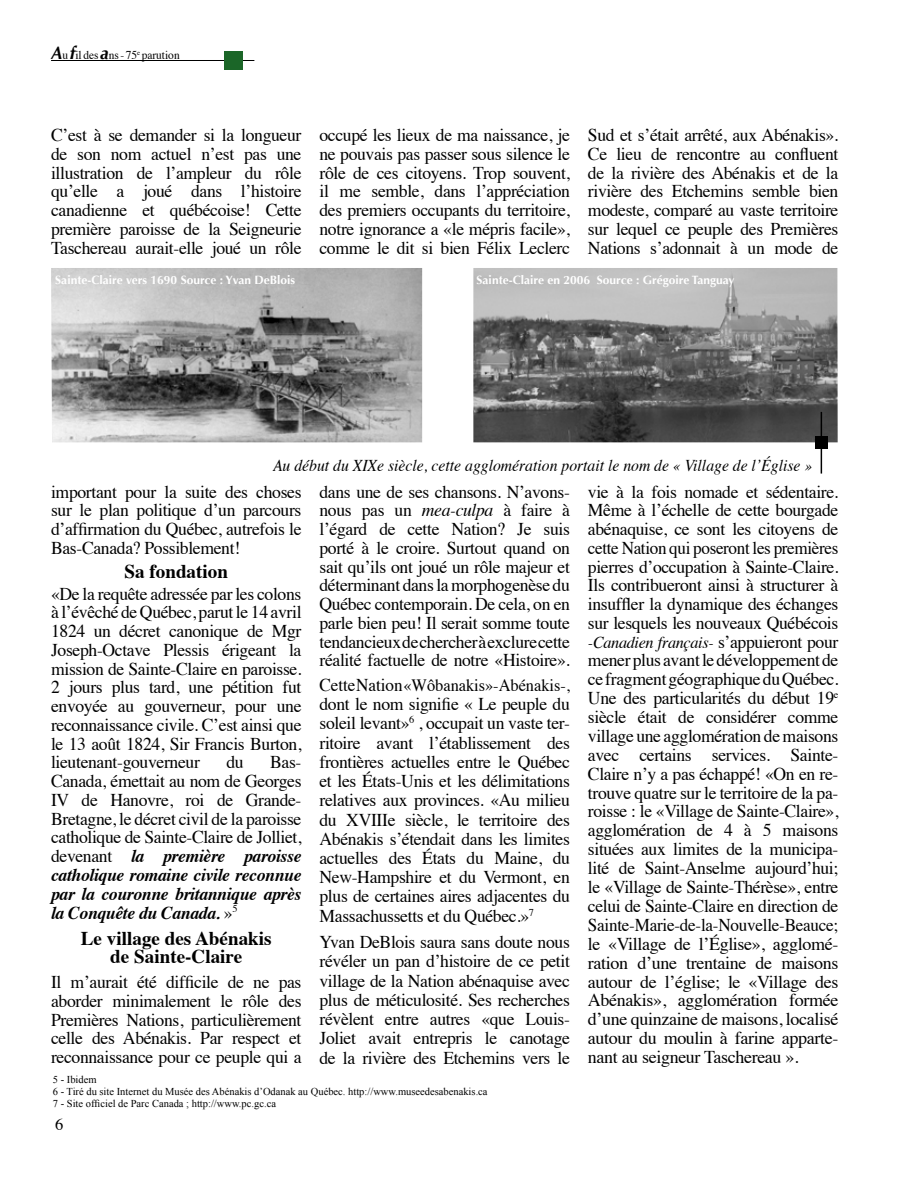
<style>
.page{position:relative;width:915px;height:1191px;background:#fff}
.page>*{position:absolute;margin:0;border:0;box-sizing:border-box;transform-origin:0 0}
.t1{font:700 19.5px/18px "Times";color:#000;text-align:center}
.t2{font:18px/18.8px "Times";letter-spacing:-.02em;color:#000;text-align:justify}
.t3{font:17.25px "Times";color:#000;scale:.95 1}
.t4{font:italic 16.5px "Times";color:#000;scale:.95 1}
.t5{font:italic 16.5px "Times";letter-spacing:-.02em;color:#000}
.t6{font:16.5px "Times";color:#000}
.t7{font:700 12px "Optima";color:#fff}
.t8{font:12px "Times";color:#000;scale:.95 1}
.t9{font:10.5px/12px "Times New Roman";color:#000}
.s1{font-family:"Optima";font-weight:700;font-style:italic;font-size:18px}
.s2{font-weight:700;font-style:italic}
.s3{font-style:italic}
.s4{font-size:18px}
.s5{font-style:normal;font-size:18px}
</style>
<div class="page">
<hr style="left:51px;top:60px;width:203px;height:1px;background:#000">
<div style="left:224px;top:51px;width:18px;height:19px;background:#1b6628"></div>
<img style="left:51px;top:268px;width:371px;height:174px">
<img style="left:473px;top:268px;width:364px;height:174px">
<div style="left:814px;top:436px;width:13px;height:13px;background:#000"></div>
<hr style="left:820px;top:412px;width:1px;height:61px;background:#000">
<p class="t8" style="left:51px;top:44px;width:137px"><span class="s1">A</span>u <span class="s1">f</span>il des <span class="s1">a</span>ns - 75<sup>e</sup> parution</p>
<p class="t2" style="left:51px;top:124px;width:252px">C’est à se demander si la longueur de son nom actuel n’est pas une illustration de l’ampleur du rôle qu’elle a joué dans l’histoire canadienne et québécoise! Cette première paroisse de la Seigneurie Taschereau aurait-elle joué un rôle</p>
<p class="t2" style="left:319px;top:124px;width:252px">occupé les lieux de ma naissance, je ne pouvais pas passer sous silence le rôle de ces citoyens. Trop souvent, il me semble, dans l’appréciation des premiers occupants du territoire, notre ignorance a «le mépris facile», comme le dit si bien Félix Leclerc</p>
<p class="t2" style="left:587px;top:124px;width:252px">Sud et s’était arrêté, aux Abénakis».<br>Ce lieu de rencontre au confluent de la rivière des Abénakis et de la rivière des Etchemins semble bien modeste, comparé au vaste territoire sur lequel ce peuple des Premières Nations s’adonnait à un mode de</p>
<p class="t7" style="left:55px;top:273px;width:241px">Sainte-Claire vers 1690 Source : Yvan DeBlois</p>
<p class="t7" style="left:476px;top:273px;width:259px">Sainte-Claire en 2006 Source : Grégoire Tanguay</p>
<p class="t4" style="left:273px;top:451px;width:569px">Au début du XIXe siècle, cette agglomération portait le nom de « Village de l’Église »</p>
<p class="t2" style="left:51px;top:480px;width:252px">important pour la suite des choses sur le plan politique d’un parcours d’affirmation du Québec, autrefois le Bas-Canada? Possiblement!</p>
<p class="t1" style="left:124px;top:560px;width:105px">Sa fondation</p>
<p class="t2" style="left:51px;top:582px;width:252px">«De la requête adressée par les colons à l’évêché de Québec, parut le 14 avril 1824 un décret canonique de Mgr Joseph-Octave Plessis érigeant la mission de Sainte-Claire en paroisse.<br>2 jours plus tard, une pétition fut envoyée au gouverneur, pour une reconnaissance civile. C’est ainsi que le 13 août 1824, Sir Francis Burton, lieutenant-gouverneur</p>
<p class="t2" style="left:226px;top:751px;width:19px">du</p>
<p class="t2" style="left:51px;top:751px;width:252px;text-indent:219px">Bas-Canada, émettait au nom de Georges IV de Hanovre, roi de Grande-Bretagne, le décret civil de la paroisse catholique de Sainte-Claire de Jolliet, devenant <span class="s2">la première paroisse catholique romaine civile reconnue par la couronne britannique après la Conquête du Canada.</span> »<sup>5</sup></p>
<p class="t1" style="left:81px;top:927px;width:192px">Le village des Abénakis de Sainte-Claire</p>
<p class="t2" style="left:51px;top:971px;width:252px">Il m’aurait été difficile de ne pas aborder minimalement le rôle des Premières Nations, particulièrement celle des Abénakis. Par respect et reconnaissance pour ce peuple qui a</p>
<p class="t2" style="left:319px;top:480px;width:252px">dans une de ses chansons. N’avons&shy;nous pas un <span class="s3">mea-culpa</span> à faire à l’égard de cette Nation? Je suis porté à le croire. Surtout quand on sait qu’ils ont joué un rôle majeur et déterminant dans la morphogenèse du Québec contemporain. De cela, on en parle bien peu! Il serait somme toute tendancieux de chercher à exclure cette réalité factuelle de notre «Histoire».</p>
<p class="t3" style="left:319px;top:669px;width:265px"><span class="s4">Cette Nation</span> «Wôbanakis»-Abénakis-,</p>
<p class="t2" style="left:319px;top:693px;width:252px;line-height:19.2px">dont le nom signifie « Le peuple du soleil levant»<sup>6</sup> , occupait un vaste ter&shy;ritoire avant l’établissement des frontières actuelles entre le Québec et les États-Unis et les délimitations relatives aux provinces. «Au milieu du XVIIIe siècle, le territoire des Abénakis s’étendait dans les limites actuelles des États du Maine, du New-Hampshire et du Vermont, en plus de certaines aires adjacentes du Massachussetts et du Québec.»<sup>7</sup></p>
<p class="t2" style="left:319px;top:931px;width:252px;line-height:19.2px">Yvan DeBlois saura sans doute nous révéler un pan d’histoire de ce petit village de la Nation abénaquise avec plus de méticulosité. Ses recherches révèlent entre autres «que Louis-Joliet avait entrepris le canotage de la rivière des Etchemins vers le</p>
<p class="t9" style="left:53px;top:1073px;width:436px">5 - Ibidem<br>6 - Tiré du site Internet du Musée des Abénakis d’Odanak au Québec. http://www.museedesabenakis.ca<br>7 - Site officiel de Parc Canada ; http://www.pc.gc.ca</p>
<p class="t6" style="left:55px;top:1109px;width:10px">6</p>
<p class="t2" style="left:587px;top:480px;width:252px">vie à la fois nomade et sédentaire.<br>Même à l’échelle de cette bourgade abénaquise, ce sont les citoyens de cette Nation qui poseront les premières pierres d’occupation à Sainte-Claire.<br>Ils contribueront ainsi à structurer à insuffler la dynamique des échanges sur lesquels les nouveaux Québécois</p>
<p class="t5" style="left:587px;top:627px;width:252px">-Canadien français- <span class="s5">s’appuieront pour</span></p>
<p class="t2" style="left:587px;top:649px;width:252px">mener plus avant le développement de ce fragment géographique du Québec.<br>Une des particularités du début 19<sup>e </sup>siècle était de considérer comme village une agglomération de maisons avec certains services. Sainte-Claire n’y a pas échappé! «On en re&shy;trouve quatre sur le territoire de la pa&shy;roisse : le «Village de Sainte-Claire», agglomération de 4 à 5 maisons situées aux limites de la municipa&shy;lité de Saint-Anselme aujourd’hui; le «Village de Sainte-Thérèse», entre celui de Sainte-Claire en direction de Sainte-Marie-de-la-Nouvelle-Beauce; le «Village de l’Église», agglomé&shy;ration d’une trentaine de maisons autour de l’église; le «Village des Abénakis», agglomération formée d’une quinzaine de maisons, localisé autour du moulin à farine apparte&shy;nant au seigneur Taschereau ».</p>
</div>
